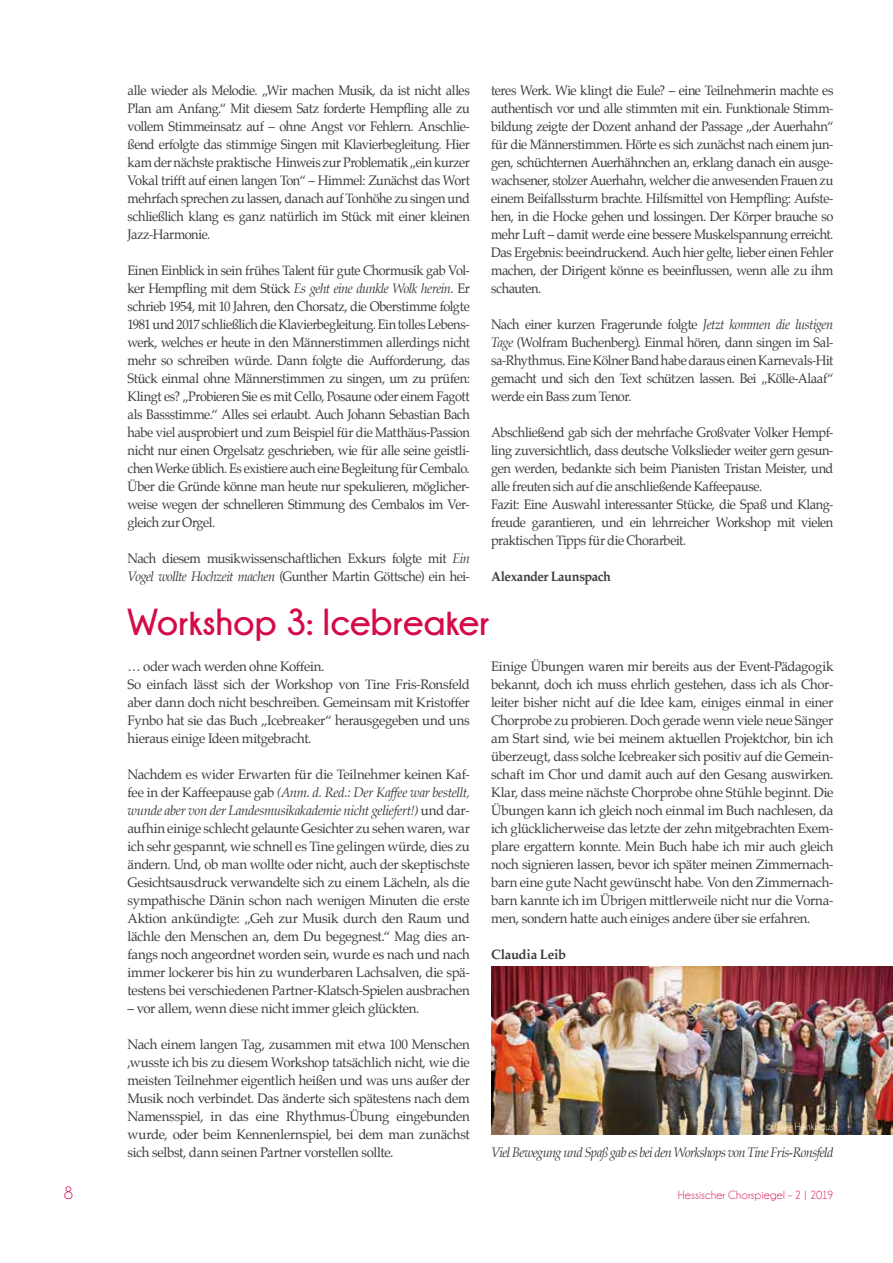
<style>
.page{position:relative;width:893px;height:1263px;background:#fff}
.page>*{position:absolute;margin:0;border:0;box-sizing:border-box;transform-origin:0 0}
.t1{font:700 37.5px "Champagne&Limousines";letter-spacing:.005em;color:#d40b48}
.t2{font:18px "Champagne&Limousines";color:#d40b48}
.t3{font:13.5px/18px "Palatino";letter-spacing:-.03em;color:#3c3c3b;text-align:justify;scale:.95 1}
.t4{font:13.5px/18px "Palatino";letter-spacing:-.03em;color:#3c3c3b;text-align:justify}
.t5{font:italic 13.5px "Palatino";letter-spacing:-.045em;color:#3c3c3b;scale:.95 1}
.t6{font:700 13.5px "Palatino";letter-spacing:-.025em;color:#3c3c3b;scale:.95 1}
.t7{font:700 13.5px "Palatino";letter-spacing:-.025em;color:#3c3c3b}
.t8{font:12px "Champagne&Limousines";letter-spacing:.02em;color:#d40b48}
.t9{font:10.5px "Champagne&Limousines";letter-spacing:.025em;color:#fff}
.s1{font-style:italic}
</style>
<div class="page">
<img style="left:491px;top:966px;width:402px;height:169px">
<p class="t3" style="left:128px;top:81px;width:362px">alle wieder als Melodie. „Wir machen Musik, da ist nicht alles Plan am Anfang.“ Mit diesem Satz forderte Hempfling alle zu vollem Stimmeinsatz auf – ohne Angst vor Fehlern. Anschlie&shy;ßend erfolgte das stimmige Singen mit Klavierbegleitung. Hier kam der nächste praktische Hinweis zur Problematik „ein kurzer Vokal trifft auf einen langen Ton“ – Himmel: Zunächst das Wort mehrfach sprechen zu lassen, danach auf Tonhöhe zu singen und schließlich klang es ganz natürlich im Stück mit einer kleinen Jazz-Harmonie.</p>
<p class="t3" style="left:128px;top:261px;width:362px">Einen Einblick in sein frühes Talent für gute Chormusik gab Vol&shy;ker Hempfling mit dem Stück <span class="s1">Es geht eine dunkle Wolk herein.</span> Er schrieb 1954, mit 10 Jahren, den Chorsatz, die Oberstimme folgte 1981 und 2017 schließlich die Klavierbegleitung. Ein tolles Lebens&shy;werk, welches er heute in den Männerstimmen allerdings nicht mehr so schreiben würde. Dann folgte die Aufforderung, das Stück einmal ohne Männerstimmen zu singen, um zu prüfen:<br>Klingt es? „Probieren Sie es mit Cello, Posaune oder einem Fagott als Bassstimme.“ Alles sei erlaubt. Auch Johann Sebastian Bach habe viel ausprobiert und zum Beispiel für die Matthäus-Passion nicht nur einen Orgelsatz geschrieben, wie für alle seine geistli&shy;chen Werke üblich. Es existiere auch eine Begleitung für Cembalo.<br>Über die Gründe könne man heute nur spekulieren, möglicher&shy;weise wegen der schnelleren Stimmung des Cembalos im Ver&shy;gleich zur Orgel.</p>
<p class="t3" style="left:128px;top:549px;width:362px">Nach diesem musikwissenschaftlichen Exkurs folgte mit <span class="s1">Ein<br>Vogel wollte Hochzeit machen</span> (Gunther Martin Göttsche) ein hei-</p>
<p class="t3" style="left:491px;top:81px;width:362px">teres Werk. Wie klingt die Eule? – eine Teilnehmerin machte es authentisch vor und alle stimmten mit ein. Funktionale Stimm&shy;bildung zeigte der Dozent anhand der Passage „der Auerhahn“ für die Männerstimmen. Hörte es sich zunächst nach einem jun&shy;gen, schüchternen Auerhähnchen an, erklang danach ein ausge&shy;wachsener, stolzer Auerhahn, welcher die anwesenden Frauen zu einem Beifallssturm brachte. Hilfsmittel von Hempfling: Aufste&shy;hen, in die Hocke gehen und lossingen. Der Körper brauche so mehr Luft – damit werde eine bessere Muskelspannung erreicht.<br>Das Ergebnis: beeindruckend. Auch hier gelte, lieber einen Fehler machen, der Dirigent könne es beeinflussen, wenn alle zu ihm schauten.</p>
<p class="t3" style="left:491px;top:315px;width:362px">Nach einer kurzen Fragerunde folgte <span class="s1">Jetzt kommen die lustigen Tage</span> (Wolfram Buchenberg). Einmal hören, dann singen im Sal&shy;sa-Rhythmus. Eine Kölner Band habe daraus einen Karnevals-Hit gemacht und sich den Text schützen lassen. Bei „Kölle-Alaaf“ werde ein Bass zum Tenor.</p>
<p class="t3" style="left:491px;top:423px;width:362px;text-align:left">Abschließend gab sich der mehrfache Großvater Volker Hempf&shy;ling zuversichtlich, dass deutsche Volkslieder weiter gern gesun&shy;gen werden, bedankte sich beim Pianisten Tristan Meister, und alle freuten sich auf die anschließende Kaffeepause.<br>Fazit: Eine Auswahl interessanter Stücke, die Spaß und Klang&shy;freude garantieren, und ein lehrreicher Workshop mit vielen praktischen Tipps für die Chorarbeit.</p>
<p class="t6" style="left:491px;top:565px;width:128px">Alexander Launspach</p>
<h1 class="t1" style="left:128px;top:601px;width:364px">Workshop 3: Icebreaker</h1>
<p class="t4" style="left:128px;top:657px;width:344px;text-align:left">… oder wach werden ohne Koffein.<br>So einfach lässt sich der Workshop von Tine Fris-Ronsfeld aber dann doch nicht beschreiben. Gemeinsam mit Kristoffer Fynbo hat sie das Buch „Icebreaker“ herausgegeben und uns hieraus einige Ideen mitgebracht.</p>
<p class="t4" style="left:128px;top:765px;width:344px">Nachdem es wider Erwarten für die Teilnehmer keinen Kaf&shy;fee in der Kaffeepause gab <span class="s1">(Anm. d. Red.: Der Kaffee war bestellt, wunde aber von der Landesmusikakademie nicht geliefert!)</span> und dar&shy;aufhin einige schlecht gelaunte Gesichter zu sehen waren, war ich sehr gespannt, wie schnell es Tine gelingen würde, dies zu ändern. Und, ob man wollte oder nicht, auch der skeptischste Gesichtsausdruck verwandelte sich zu einem Lächeln, als die sympathische Dänin schon nach wenigen Minuten die erste Aktion ankündigte: „Geh zur Musik durch den Raum und lächle den Menschen an, dem Du begegnest.“ Mag dies an&shy;fangs noch angeordnet worden sein, wurde es nach und nach immer lockerer bis hin zu wunderbaren Lachsalven, die spä&shy;testens bei verschiedenen Partner-Klatsch-Spielen ausbrachen</p>
<p class="t4" style="left:128px;top:999px;width:293px">– vor allem, wenn diese nicht immer gleich glückten.</p>
<p class="t4" style="left:128px;top:1035px;width:344px">Nach einem langen Tag, zusammen mit etwa 100 Menschen ,wusste ich bis zu diesem Workshop tatsächlich nicht, wie die meisten Teilnehmer eigentlich heißen und was uns außer der Musik noch verbindet. Das änderte sich spätestens nach dem Namensspiel, in das eine Rhythmus-Übung eingebunden wurde, oder beim Kennenlernspiel, bei dem man zunächst sich selbst, dann seinen Partner vorstellen sollte.</p>
<p class="t4" style="left:491px;top:657px;width:344px">Einige Übungen waren mir bereits aus der Event-Pädagogik bekannt, doch ich muss ehrlich gestehen, dass ich als Chor&shy;leiter bisher nicht auf die Idee kam, einiges einmal in einer Chorprobe zu probieren. Doch gerade wenn viele neue Sänger am Start sind, wie bei meinem aktuellen Projektchor, bin ich überzeugt, dass solche Icebreaker sich positiv auf die Gemein&shy;schaft im Chor und damit auch auf den Gesang auswirken.<br>Klar, dass meine nächste Chorprobe ohne Stühle beginnt. Die Übungen kann ich gleich noch einmal im Buch nachlesen, da ich glücklicherweise das letzte der zehn mitgebrachten Exem&shy;plare ergattern konnte. Mein Buch habe ich mir auch gleich noch signieren lassen, bevor ich später meinen Zimmernach&shy;barn eine gute Nacht gewünscht habe. Von den Zimmernach&shy;barn kannte ich im Übrigen mittlerweile nicht nur die Vorna&shy;men, sondern hatte auch einiges andere über sie erfahren.</p>
<p class="t7" style="left:491px;top:943px;width:77px">Claudia Leib</p>
<p class="t9" style="left:766px;top:1122px;width:69px">© Uwe Henkhaus</p>
<p class="t5" style="left:491px;top:1141px;width:362px">Viel Bewegung und Spaß gab es bei den Workshops von Tine Fris-Ronsfeld</p>
<h2 class="t2" style="left:64px;top:1184px;width:11px">8</h2>
<p class="t8" style="left:678px;top:1189px;width:157px">Hessischer Chorspiegel – 2 | 2019</p>
</div>
